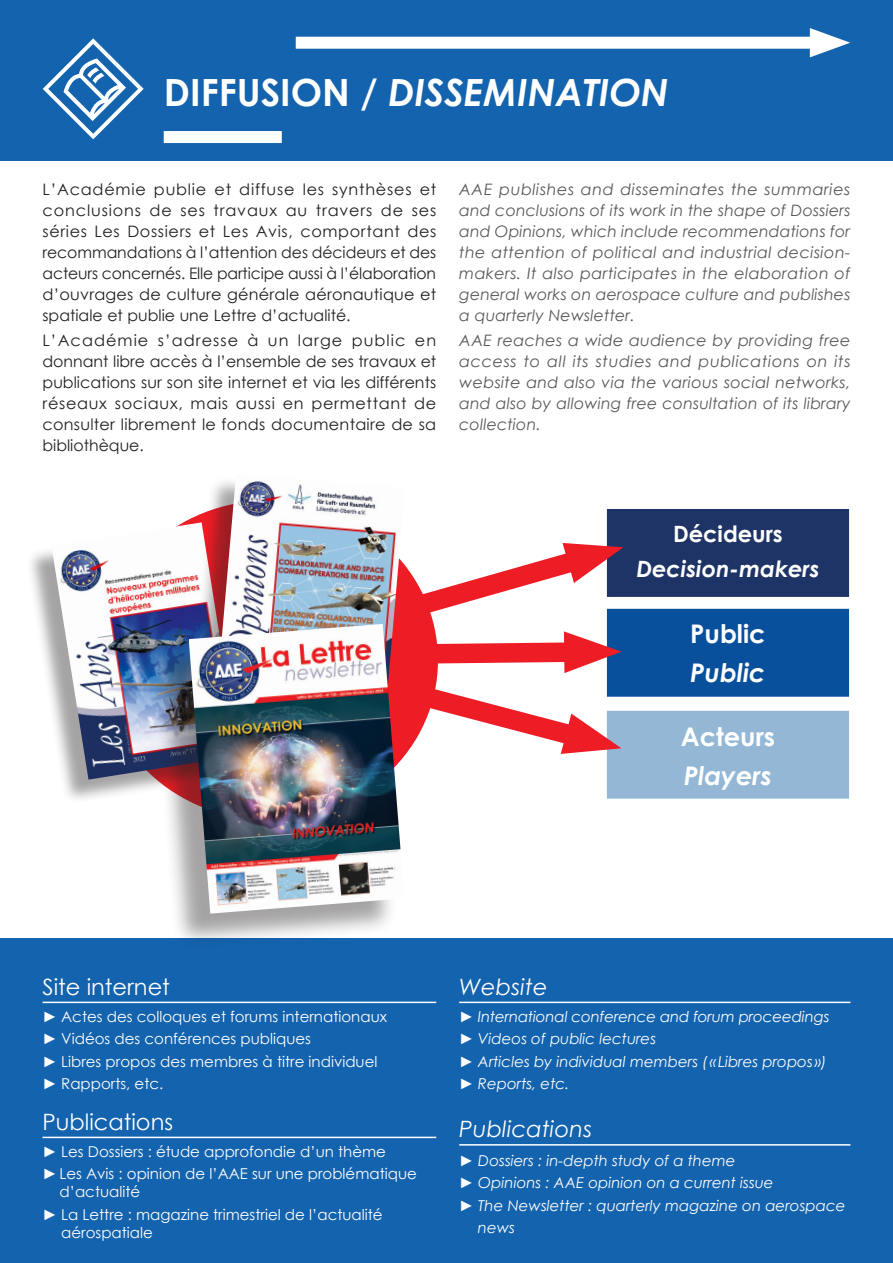
<style>
.page{position:relative;width:893px;height:1263px;background:#fff}
.page>*{position:absolute;margin:0;border:0;box-sizing:border-box;transform-origin:0 0}
.t1{font:italic 700 37.5px "Century Gothic";color:#fff}
.t2{font:700 25.65px "Century Gothic";color:#fff}
.t3{font:italic 700 25.65px "Century Gothic";color:#fff}
.Titre2{font:22.5px "Century Gothic";color:#fff}
.Titre_2_Eng{font:italic 22.5px "Century Gothic";letter-spacing:.01em;color:#fff}
.t4{font:italic 700 22.5px "Century Gothic";color:#fff}
.t5{font:700 22.5px "Century Gothic";color:#fff}
.Texte_en_tête{font:15.75px/21px "Century Gothic";letter-spacing:.015em;color:#231f20;text-align:justify}
.Texte_en_tête_Eng{font:italic 15.75px/21px "Century Gothic";letter-spacing:.01em;color:#57585a;text-align:justify}
.Texte1{font:15px/18px "Century Gothic";color:#fff}
.Texte1_Eng{font:italic 15px/22.5px "Century Gothic";color:#fff}
.s1{font-style:normal}
</style>
<div class="page">
<div style="left:607px;top:509px;width:242px;height:88px;background:#1f3466;border:2px solid #1f3466"></div>
<div style="left:607px;top:609px;width:242px;height:88px;background:#08509c;border:2px solid #06519a"></div>
<div style="left:607px;top:711px;width:242px;height:88px;background:#93b7d5;border:2px solid #93b7d5"></div>
<svg style="left:405px;top:533px;width:218px;height:230px"></svg>
<div style="left:0;top:0;width:893px;height:161px;background:#1463ae"></div>
<div style="left:0;top:938px;width:893px;height:325px;background:#1463ae"></div>
<div style="left:164px;top:131px;width:118px;height:12px;background:#fff"></div>
<div style="left:296px;top:37px;width:531px;height:12px;background:#fff"></div>
<svg style="left:810px;top:28px;width:40px;height:29px"></svg>
<svg style="left:43px;top:38px;width:101px;height:101px"></svg>
<hr style="left:43px;top:1002px;width:393px;height:1px;background:#fff">
<hr style="left:43px;top:1137px;width:393px;height:1px;background:#fff">
<hr style="left:459px;top:1002px;width:391px;height:1px;background:#fff">
<hr style="left:459px;top:1144px;width:391px;height:1px;background:#fff">
<div style="left:100px;top:500px;width:338px;height:320px;background:#ee1c25;border-radius:50%"></div>
<div style="left:26px;top:526px;width:208px;height:278px;background:#231f20;opacity:.41"></div>
<img style="left:51px;top:522px;width:135px;height:258px">
<div style="left:186px;top:476px;width:215px;height:294px;background:#231f20;opacity:.41"></div>
<img style="left:214px;top:476px;width:191px;height:148px">
<div style="left:152px;top:629px;width:246px;height:320px;background:#231f20;opacity:.41"></div>
<img style="left:189px;top:624px;width:215px;height:290px">
<p class="t1" style="left:164px;top:64px;width:506px"><span class="s1">DIFFUSION /</span> DISSEMINATION</p>
<p class="Texte_en_tête" style="left:43px;top:179px;width:395px">L’Académie publie et diffuse les synthèses et conclusions de ses travaux au travers de ses séries Les Dossiers et Les Avis, comportant des recommandations à l’attention des décideurs et des acteurs concernés. Elle participe aussi à l’élaboration d’ouvrages de culture générale aéronautique et spatiale et publie une Lettre d’actualité.</p>
<p class="Texte_en_tête" style="left:43px;top:330px;width:395px">L’Académie s’adresse à un large public en donnant libre accès à l’ensemble de ses travaux et publications sur son site internet et via les différents réseaux sociaux, mais aussi en permettant de consulter librement le fonds documentaire de sa bibliothèque.</p>
<p class="Texte_en_tête_Eng" style="left:459px;top:179px;width:393px">AAE publishes and disseminates the summaries and conclusions of its work in the shape of Dossiers and Opinions, which include recommendations for the attention of political and industrial decision&shy;makers. It also participates in the elaboration of general works on aerospace culture and publishes a quarterly Newsletter.</p>
<p class="Texte_en_tête_Eng" style="left:459px;top:330px;width:393px">AAE reaches a wide audience by providing free access to all its studies and publications on its website and also via the various social networks, and also by allowing free consultation of its library collection.</p>
<p class="t5" style="left:673px;top:517px;width:111px">Décideurs</p>
<p class="t4" style="left:636px;top:552px;width:185px">Decision-makers</p>
<p class="t2" style="left:690px;top:615px;width:77px">Public</p>
<p class="t3" style="left:690px;top:653px;width:77px">Public</p>
<p class="t2" style="left:681px;top:718px;width:96px">Acteurs</p>
<p class="t3" style="left:684px;top:756px;width:90px">Players</p>
<p class="Titre2" style="left:43px;top:971px;width:129px">Site internet</p>
<p class="Texte1" style="left:43px;top:1007px;width:346px">► Actes des colloques et forums internationaux</p>
<p class="Texte1" style="left:43px;top:1029px;width:270px">► Vidéos des conférences publiques</p>
<p class="Texte1" style="left:43px;top:1052px;width:336px">► Libres propos des membres à titre individuel</p>
<p class="Texte1" style="left:43px;top:1074px;width:122px">► Rapports, etc.</p>
<p class="Titre2" style="left:43px;top:1106px;width:132px">Publications</p>
<p class="Texte1" style="left:43px;top:1142px;width:345px">► Les Dossiers : étude approfondie d’un thème</p>
<p class="Texte1" style="left:60px;top:1164px;width:359px;text-indent:-17px">►Les Avis : opinion de l’AAE sur une problématique d’actualité</p>
<p class="Texte1" style="left:61px;top:1205px;width:323px;text-indent:-19px">► La Lettre : magazine trimestriel de l’actualité aérospatiale</p>
<p class="Titre_2_Eng" style="left:459px;top:971px;width:90px">Website</p>
<p class="Texte1_Eng" style="left:459px;top:1005px;width:372px">► International conference and forum proceedings</p>
<p class="Texte1_Eng" style="left:459px;top:1027px;width:198px">► Videos of public lectures</p>
<p class="Texte1_Eng" style="left:459px;top:1050px;width:369px">► Articles by individual members ( « Libres propos »)</p>
<p class="Texte1_Eng" style="left:459px;top:1072px;width:112px">► Reports, etc.</p>
<p class="Titre_2_Eng" style="left:459px;top:1113px;width:135px">Publications</p>
<p class="Texte1_Eng" style="left:459px;top:1149px;width:278px">► Dossiers : in-depth study of a theme</p>
<p class="Texte1_Eng" style="left:459px;top:1171px;width:316px">► Opinions : AAE opinion on a current issue</p>
<p class="Texte1_Eng" style="left:478px;top:1194px;width:369px;text-indent:-19px">► The Newsletter : quarterly magazine on aerospace news</p>
</div>
